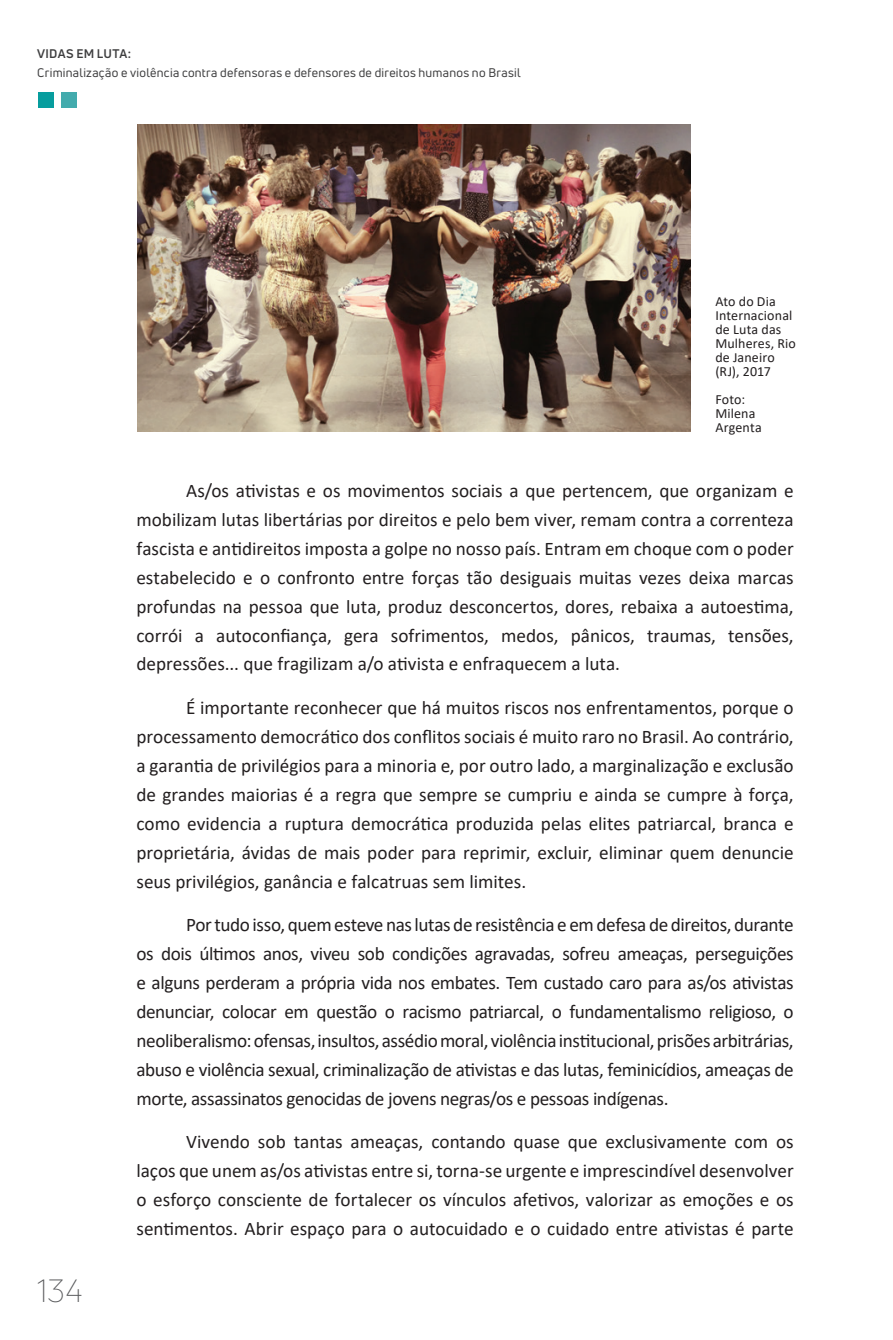
<style>
.page{position:relative;width:893px;height:1340px;background:#fff}
.page>*{position:absolute;margin:0;border:0;box-sizing:border-box;transform-origin:0 0}
.t1{font:300 31.5px "Uni Neue";color:#57585a}
.t2{font:19.25px/28.9px "Calibri";letter-spacing:-.005em;color:#231f20;text-align:justify}
.t3{font:14px/14px "Calibri";letter-spacing:.01em;color:#231f20}
.t4{font:12.25px "Uni Neue";letter-spacing:.02em;color:#3e3e3f}
.t5{font:700 12.25px "Uni Neue";letter-spacing:.02em;color:#3e3e3f}
</style>
<div class="page">
<img style="left:137px;top:124px;width:554px;height:308px">
<div style="left:61px;top:93px;width:16px;height:15px;background:#43abad"></div>
<div style="left:38px;top:93px;width:16px;height:15px;background:#079d9e"></div>
<p class="t5" style="left:37px;top:46px;width:95px">VIDAS EM LUTA:</p>
<p class="t4" style="left:37px;top:65px;width:485px">Criminalização e violência contra defensoras e defensores de direitos humanos no Brasil</p>
<p class="t3" style="left:715px;top:294px;width:62px">Ato do Dia</p>
<p class="t3" style="left:715px;top:308px;width:82px">Internacional de Luta das<br>Mulheres, Rio de Janeiro (RJ), 2017</p>
<p class="t3" style="left:715px;top:392px;width:48px">Foto:<br>Milena<br>Argenta</p>
<h1 class="t1" style="left:37px;top:1271px;width:47px">134</h1>
<p class="t2" style="left:136px;top:476px;width:659px;text-indent:50px">As/os ativistas e os movimentos sociais a que pertencem, que organizam e mobilizam lutas libertárias por direitos e pelo bem viver, remam contra a correnteza fascista e antidireitos imposta a golpe no nosso país. Entram em choque com o poder estabelecido e o confronto entre forças tão desiguais muitas vezes deixa marcas profundas na pessoa que luta, produz desconcertos, dores, rebaixa a autoestima, corrói a autoconfiança, gera sofrimentos, medos, pânicos, traumas, tensões, depressões... que fragilizam a/o ativista e enfraquecem a luta.</p>
<p class="t2" style="left:136px;top:693px;width:659px;text-indent:50px">É importante reconhecer que há muitos riscos nos enfrentamentos, porque o processamento democrático dos conflitos sociais é muito raro no Brasil. Ao contrário, a garantia de privilégios para a minoria e, por outro lado, a marginalização e exclusão de grandes maiorias é a regra que sempre se cumpriu e ainda se cumpre à força, como evidencia a ruptura democrática produzida pelas elites patriarcal, branca e proprietária, ávidas de mais poder para reprimir, excluir, eliminar quem denuncie seus privilégios, ganância e falcatruas sem limites.</p>
<p class="t2" style="left:136px;top:910px;width:659px;text-indent:50px">Por tudo isso, quem esteve nas lutas de resistência e em defesa de direitos, durante os dois últimos anos, viveu sob condições agravadas, sofreu ameaças, perseguições e alguns perderam a própria vida nos embates. Tem custado caro para as/os ativistas denunciar, colocar em questão o racismo patriarcal, o fundamentalismo religioso, o neoliberalismo: ofensas, insultos, assédio moral, violência institucional, prisões arbitrárias, abuso e violência sexual, criminalização de ativistas e das lutas, feminicídios, ameaças de morte, assassinatos genocidas de jovens negras/os e pessoas indígenas.</p>
<p class="t2" style="left:136px;top:1127px;width:659px;text-indent:50px">Vivendo sob tantas ameaças, contando quase que exclusivamente com os laços que unem as/os ativistas entre si, torna-se urgente e imprescindível desenvolver o esforço consciente de fortalecer os vínculos afetivos, valorizar as emoções e os sentimentos. Abrir espaço para o autocuidado e o cuidado entre ativistas é parte</p>
</div>
